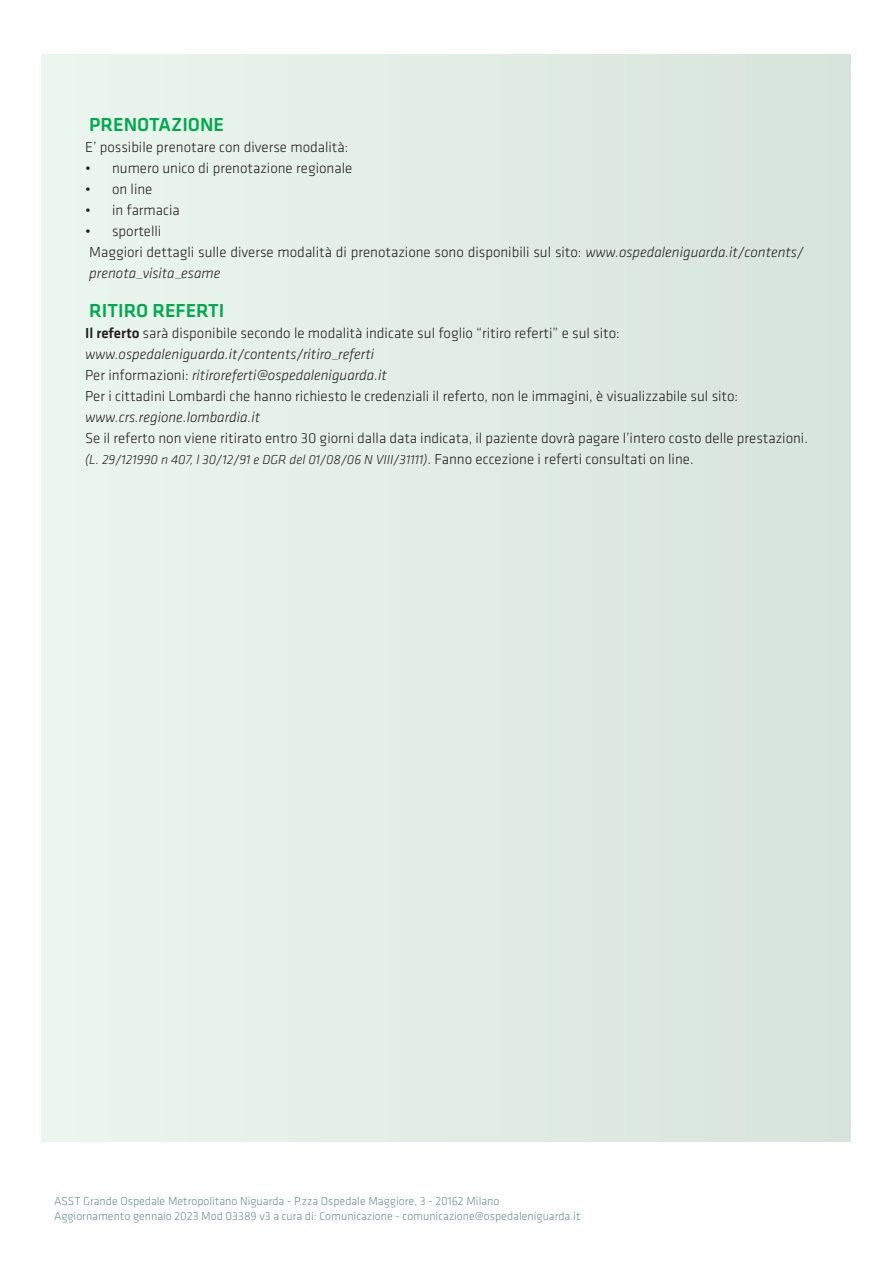
<style>
.page{position:relative;width:893px;height:1263px;background:#fff}
.page>*{position:absolute;margin:0;border:0;box-sizing:border-box;transform-origin:0 0}
.t1{font:500 19.5px "Klavika";color:#00a94e}
.t2{font:300 15px/21px "Klavika";color:#231f20}
.t3{font:italic 300 15px "Klavika";color:#231f20}
.t4{font:italic 300 13.5px "Klavika";color:#231f20}
.t5{font:300 12px "Klavika";color:#6b918e}
.s1{font-style:italic}
.s2{font-weight:500}
.s3{font-style:normal}
.s4{font-style:normal;font-size:15px}
</style>
<div class="page">
<div style="left:42px;top:54px;width:808px;height:1088px;background:#e1ede5"></div>
<p class="t1" style="left:89px;top:114px;width:136px">PRENOTAZIONE</p>
<p class="t2" style="left:85px;top:136px;width:265px">E’ possibile prenotare con diverse modalità:</p>
<p class="t2" style="left:85px;top:157px;width:269px">• numero unico di prenotazione regionale</p>
<p class="t2" style="left:85px;top:178px;width:69px">• on line</p>
<p class="t2" style="left:85px;top:199px;width:96px">• in farmacia</p>
<p class="t2" style="left:85px;top:220px;width:78px">• sportelli</p>
<p class="t2" style="left:89px;top:241px;width:716px">Maggiori dettagli sulle diverse modalità di prenotazione sono disponibili sul sito: <span class="s1">www.ospedaleniguarda.it/contents/ prenota_visita_esame</span></p>
<p class="t1" style="left:89px;top:300px;width:137px">RITIRO REFERTI</p>
<p class="t2" style="left:85px;top:322px;width:536px"><span class="s2">Il referto</span> sarà disponibile secondo le modalità indicate sul foglio “ritiro referti” e sul sito:</p>
<p class="t3" style="left:85px;top:346px;width:291px">www.ospedaleniguarda.it/contents/ritiro_referti</p>
<p class="t3" style="left:85px;top:367px;width:303px"><span class="s3">Per informazioni:</span> ritiroreferti@ospedaleniguarda.it</p>
<p class="t2" style="left:85px;top:385px;width:655px">Per i cittadini Lombardi che hanno richiesto le credenziali il referto, non le immagini, è visualizzabile sul sito:</p>
<p class="t3" style="left:85px;top:409px;width:177px">www.crs.regione.lombardia.it</p>
<p class="t2" style="left:85px;top:427px;width:724px">Se il referto non viene ritirato entro 30 giorni dalla data indicata, il paziente dovrà pagare l’intero costo delle prestazioni.</p>
<p class="t4" style="left:85px;top:452px;width:610px">(L. 29/121990 n 407, l 30/12/91 e DGR del 01/08/06 N VIII/31111)<span class="s4">. Fanno eccezione i referti consultati on line.</span></p>
<p class="t5" style="left:54px;top:1195px;width:447px">ASST Grande Ospedale Metropolitano Niguarda - P.zza Ospedale Maggiore, 3 - 20162 Milano</p>
<p class="t5" style="left:54px;top:1209px;width:528px">Aggiornamento gennaio 2023 Mod 03389 v3 a cura di: Comunicazione - comunicazione@ospedaleniguarda.it</p>
</div>
